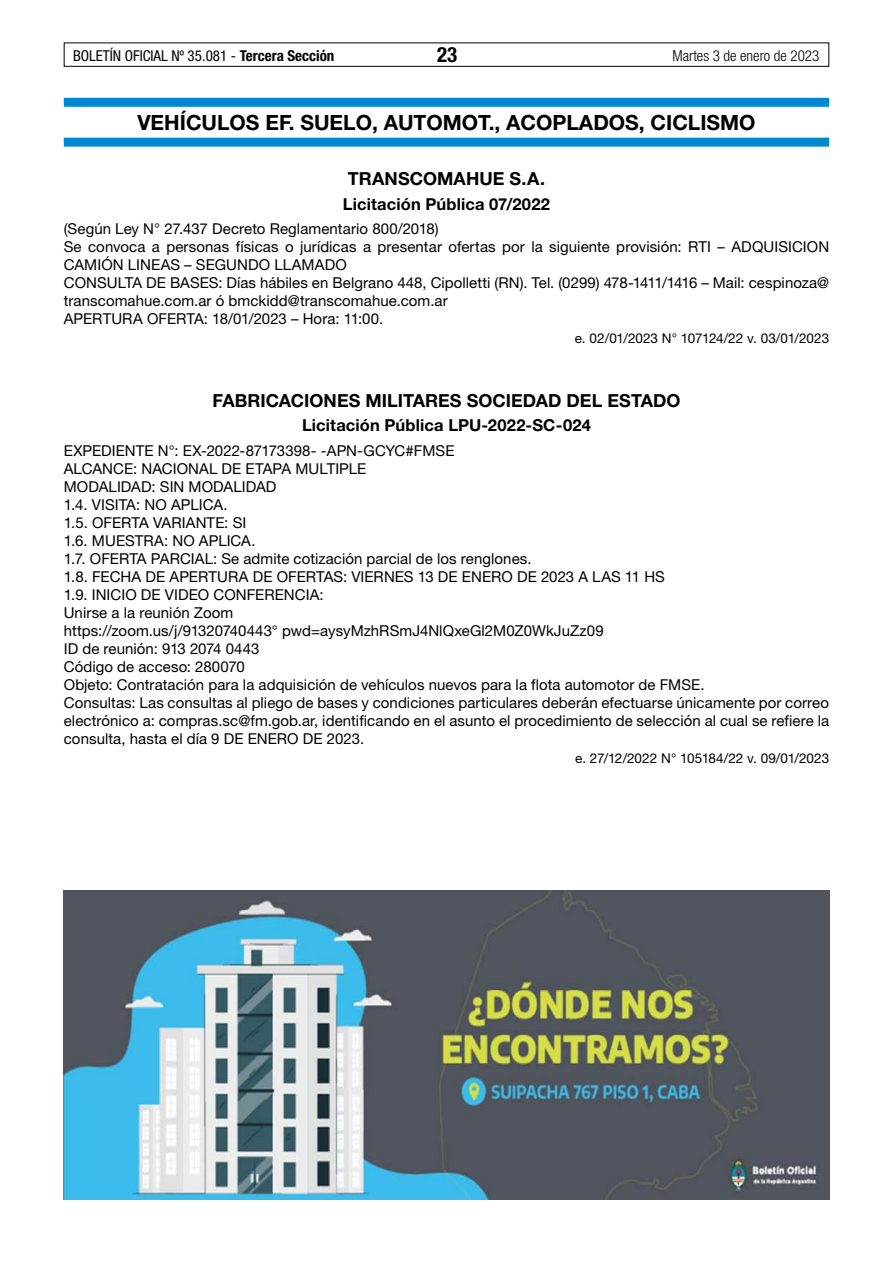
<style>
.page{position:relative;width:893px;height:1263px;background:#fff}
.page>*{position:absolute;margin:0;border:0;box-sizing:border-box;transform-origin:0 0}
.t1{font:700 21px "Helvetica Neue LT Std";color:#000}
.t2{font:700 condensed 21px "Helvetica Neue LT Std";color:#000}
.t3{font:700 18px "Helvetica Neue LT Std";letter-spacing:.005em;color:#000}
.t4{font:700 16.5px "Helvetica Neue LT Std";letter-spacing:.01em;color:#000}
.t5{font:15px/18px "Helvetica Neue LT Std";letter-spacing:.005em;color:#000}
.t6{font:condensed 15px "Helvetica Neue LT Std";color:#000}
.t7{font:300 condensed 15px "Helvetica Neue LT Std";color:#000}
.t8{font:13.5px "Helvetica Neue LT Std";letter-spacing:-.005em;color:#000}
.s1{font-weight:700}
</style>
<div class="page">
<div style="left:64px;top:43px;width:765px;height:24px;border:1px solid #000"></div>
<div style="left:64px;top:98px;width:765px;height:9px;background:#0089cf"></div>
<div style="left:64px;top:138px;width:765px;height:9px;background:#0089cf"></div>
<img style="left:64px;top:891px;width:765px;height:308px">
<p class="t6" style="left:73px;top:47px;width:263px">BOLETÍN OFICIAL Nº 35.081 - <span class="s1">Tercera Sección</span></p>
<h1 class="t2" style="left:437px;top:42px;width:22px">23</h1>
<p class="t7" style="left:672px;top:47px;width:148px">Martes 3 de enero de 2023</p>
<h1 class="t1" style="left:137px;top:110px;width:620px">VEHÍCULOS EF. SUELO, AUTOMOT., ACOPLADOS, CICLISMO</h1>
<p class="t3" style="left:348px;top:168px;width:199px">TRANSCOMAHUE S.A.</p>
<p class="t4" style="left:343px;top:193px;width:209px">Licitación Pública 07/2022</p>
<p class="t5" style="left:64px;top:219px;width:767px">(Según Ley N° 27.437 Decreto Reglamentario 800/2018)<br>Se convoca a personas físicas o jurídicas a presentar ofertas por la siguiente provisión: RTI – ADQUISICION CAMIÓN LINEAS – SEGUNDO LLAMADO<br>CONSULTA DE BASES: Días hábiles en Belgrano 448, Cipolletti (RN). Tel. (0299) 478-1411/1416 – Mail: cespinoza@ transcomahue.com.ar ó bmckidd@transcomahue.com.ar<br>APERTURA OFERTA: 18/01/2023 – Hora: 11:00.</p>
<p class="t8" style="left:575px;top:331px;width:256px">e. 02/01/2023 N° 107124/22 v. 03/01/2023</p>
<p class="t3" style="left:212px;top:389px;width:469px">FABRICACIONES MILITARES SOCIEDAD DEL ESTADO</p>
<p class="t4" style="left:302px;top:415px;width:290px">Licitación Pública LPU-2022-SC-024</p>
<p class="t5" style="left:64px;top:441px;width:767px">EXPEDIENTE N°: EX-2022-87173398- -APN-GCYC#FMSE<br>ALCANCE: NACIONAL DE ETAPA MULTIPLE<br>MODALIDAD: SIN MODALIDAD<br>1.4. VISITA: NO APLICA.<br>1.5. OFERTA VARIANTE: SI<br>1.6. MUESTRA: NO APLICA.<br>1.7. OFERTA PARCIAL: Se admite cotización parcial de los renglones.<br>1.8. FECHA DE APERTURA DE OFERTAS: VIERNES 13 DE ENERO DE 2023 A LAS 11 HS<br>1.9. INICIO DE VIDEO CONFERENCIA:<br>Unirse a la reunión Zoom<br>https://zoom.us/j/91320740443° pwd=aysyMzhRSmJ4NlQxeGl2M0Z0WkJuZz09<br>ID de reunión: 913 2074 0443<br>Código de acceso: 280070<br>Objeto: Contratación para la adquisición de vehículos nuevos para la flota automotor de FMSE.<br>Consultas: Las consultas al pliego de bases y condiciones particulares deberán efectuarse únicamente por correo electrónico a: compras.sc@fm.gob.ar, identificando en el asunto el procedimiento de selección al cual se refiere la consulta, hasta el día 9 DE ENERO DE 2023.</p>
<p class="t8" style="left:575px;top:750px;width:256px">e. 27/12/2022 N° 105184/22 v. 09/01/2023</p>
</div>
